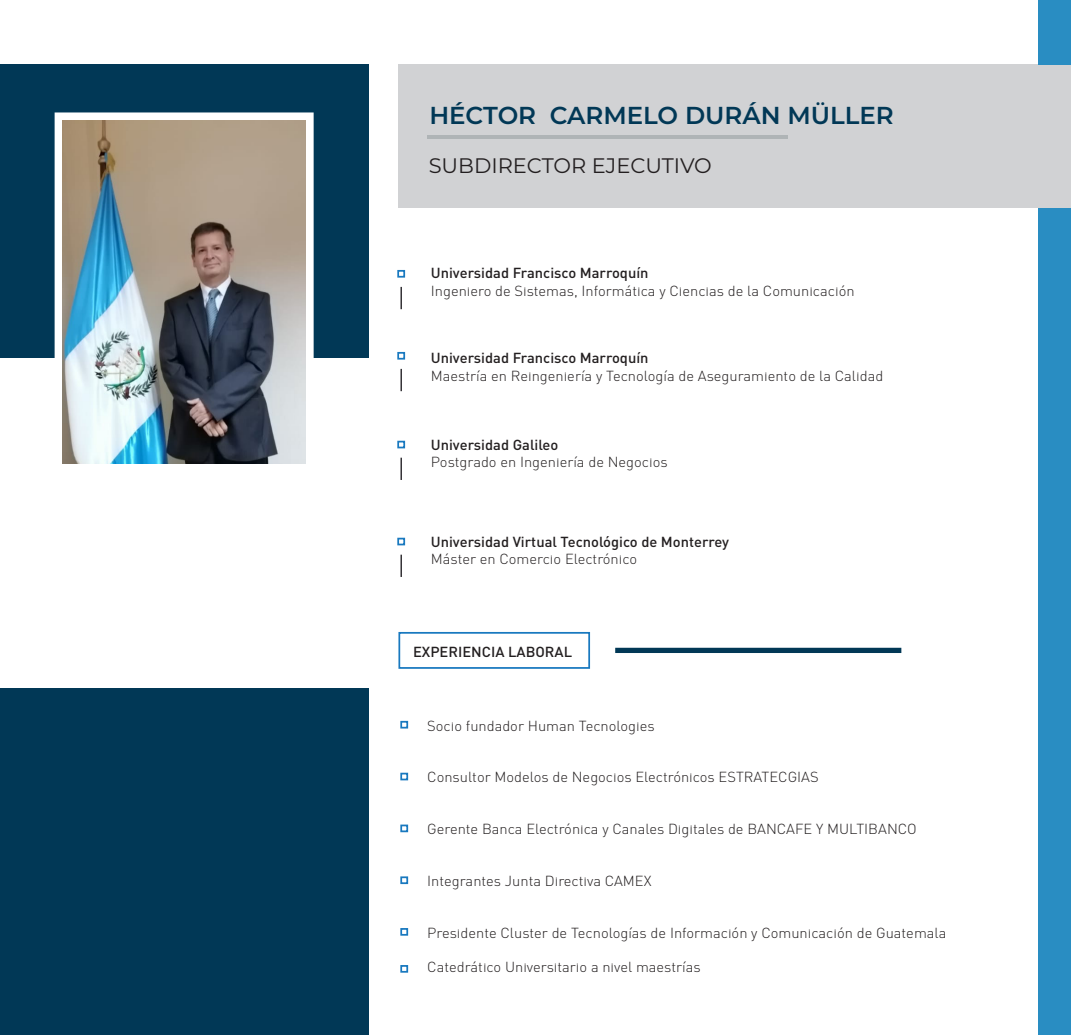
<style>
.page{position:relative;width:1071px;height:1035px;background:#fff}
.page>*{position:absolute;margin:0;border:0;box-sizing:border-box;transform-origin:0 0}
.t1{font:600 24.5px "Montserrat";color:#013856}
.t2{font:21px "Montserrat";color:#231f20}
.t3{font:300 14.35px "DIN Pro";color:#231f20}
.t4{font:500 14.35px "DIN Pro";color:#231f20}
</style>
<div class="page">
<div style="left:398px;top:65px;width:673px;height:143px;background:#d1d2d4"></div>
<div style="left:0;top:65px;width:369px;height:293px;background:#013856"></div>
<div style="left:0;top:688px;width:369px;height:347px;background:#013856"></div>
<div style="left:1039px;top:208px;width:32px;height:827px;background:#298dc2"></div>
<div style="left:1039px;top:0;width:32px;height:65px;background:#298dc2"></div>
<svg style="left:55px;top:112px;width:259px;height:302px;background:#f0f1f0"></svg>
<div style="left:397px;top:537px;width:8px;height:8px;border:2px solid #1979bf"></div>
<svg style="left:401px;top:554px;width:1px;height:23px"></svg>
<div style="left:397px;top:441px;width:8px;height:7px;border:2px solid #1979bf"></div>
<svg style="left:401px;top:457px;width:1px;height:23px"></svg>
<div style="left:397px;top:352px;width:8px;height:7px;border:2px solid #1979bf"></div>
<svg style="left:401px;top:369px;width:1px;height:22px"></svg>
<div style="left:397px;top:270px;width:8px;height:7px;border:2px solid #1979bf"></div>
<svg style="left:401px;top:287px;width:1px;height:22px"></svg>
<div style="left:615px;top:647px;width:286px;height:6px;background:#013856"></div>
<div style="left:398px;top:632px;width:192px;height:37px;border:2px solid #1979bf"></div>
<hr style="left:428px;top:136px;width:360px;height:3px;background:#afb4b6">
<div style="left:400px;top:721px;width:8px;height:7px;border:2px solid #1979bf"></div>
<div style="left:400px;top:772px;width:8px;height:8px;border:2px solid #1979bf"></div>
<div style="left:400px;top:824px;width:8px;height:8px;border:2px solid #1979bf"></div>
<div style="left:400px;top:876px;width:8px;height:8px;border:2px solid #1979bf"></div>
<div style="left:400px;top:928px;width:8px;height:7px;border:2px solid #1979bf"></div>
<div style="left:400px;top:965px;width:8px;height:7px;border:2px solid #1979bf"></div>
<img style="left:63px;top:120px;width:242px;height:343px">
<h1 class="t1" style="left:429px;top:97px;width:466px">HÉCTOR CARMELO DURÁN MÜLLER</h1>
<h2 class="t2" style="left:429px;top:151px;width:285px">SUBDIRECTOR EJECUTIVO</h2>
<p class="t4" style="left:431px;top:264px;width:219px">Universidad Francisco Marroquín</p>
<p class="t3" style="left:431px;top:282px;width:425px">Ingeniero de Sistemas, Informática y Ciencias de la Comunicación</p>
<p class="t4" style="left:431px;top:349px;width:219px">Universidad Francisco Marroquín</p>
<p class="t3" style="left:431px;top:366px;width:454px">Maestría en Reingeniería y Tecnología de Aseguramiento de la Calidad</p>
<p class="t4" style="left:431px;top:435px;width:129px">Universidad Galileo</p>
<p class="t3" style="left:431px;top:453px;width:238px">Postgrado en Ingeniería de Negocios</p>
<p class="t4" style="left:431px;top:532px;width:300px">Universidad Virtual Tecnológico de Monterrey</p>
<p class="t3" style="left:431px;top:550px;width:208px">Máster en Comercio Electrónico</p>
<p class="t4" style="left:413px;top:642px;width:161px">EXPERIENCIA LABORAL</p>
<p class="t3" style="left:427px;top:716px;width:229px">Socio fundador Human Tecnologies</p>
<p class="t3" style="left:427px;top:768px;width:393px">Consultor Modelos de Negocios Electrónicos ESTRATECGIAS</p>
<p class="t3" style="left:427px;top:820px;width:491px">Gerente Banca Electrónica y Canales Digitales de BANCAFE Y MULTIBANCO</p>
<p class="t3" style="left:427px;top:871px;width:226px">Integrantes Junta Directiva CAMEX</p>
<p class="t3" style="left:427px;top:923px;width:521px">Presidente Cluster de Tecnologías de Información y Comunicación de Guatemala</p>
<p class="t3" style="left:427px;top:958px;width:275px">Catedrático Universitario a nivel maestrías</p>
</div>
